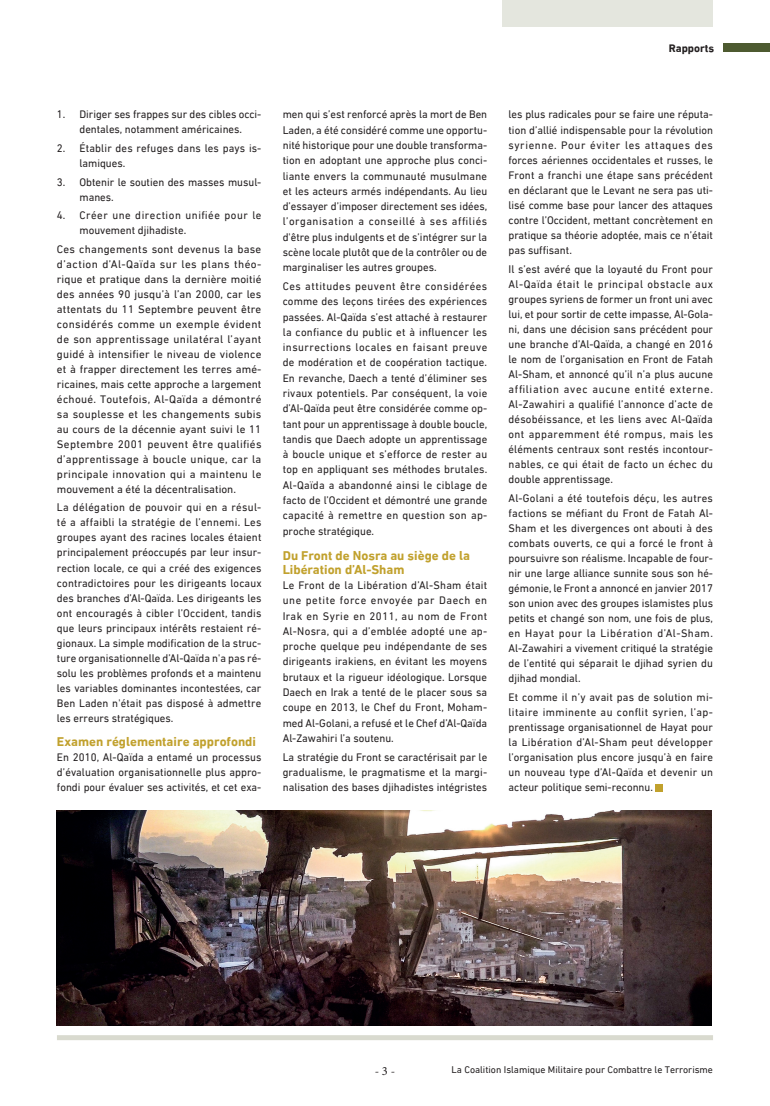
<style>
.page{position:relative;width:770px;height:1106px;background:#fff}
.page>*{position:absolute;margin:0;border:0;box-sizing:border-box;transform-origin:0 0}
.t1{font:700 13.12px/14.2px "DIN Next LT Arabic";color:#c1a12d}
.t2{font:12.5px "Minion Pro";color:#231f20}
.t3{font:11.25px/15px "DIN Next LT Arabic";color:#231f20;text-align:justify}
.t4{font:11.25px/15px "DIN Next LT Arabic";letter-spacing:.045em;color:#231f20}
.t5{font:700 11.25px "DIN Next LT Arabic";color:#231f20}
.t6{font:9.88px "DIN Next LT Arabic";color:#231f20}
</style>
<div class="page">
<div style="left:655px;top:784px;width:7px;height:7px;background:#c1a12d"></div>
<img style="left:57px;top:810px;width:654px;height:216px">
<div style="left:502px;top:0;width:210px;height:27px;background:#e4e6de"></div>
<div style="left:57px;top:1035px;width:655px;height:5px;background:#d9dacf"></div>
<div style="left:722px;top:43px;width:47px;height:9px;background:#4d5a30"></div>
<p class="t5" style="left:668px;top:41px;width:47px">Rapports</p>
<p class="t3" style="left:57px;top:107px;width:206px;text-align:center">1. Diriger ses frappes sur des cibles occi&shy;dentales, notamment américaines.</p>
<p class="t3" style="left:79px;top:141px;width:183px;text-indent:-23px">2. Établir des refuges dans les pays is&shy;lamiques.</p>
<p class="t3" style="left:79px;top:174px;width:183px;text-indent:-23px">3. Obtenir le soutien des masses musul&shy;manes.</p>
<p class="t4" style="left:79px;top:208px;width:183px;text-indent:-23px">4. Créer une direction unifiée pour le mouvement djihadiste.</p>
<p class="t3" style="left:57px;top:241px;width:206px">Ces changements sont devenus la base d’action d’Al-Qaïda sur les plans théo&shy;rique et pratique dans la dernière moitié des années 90 jusqu’à l’an 2000, car les attentats du 11 Septembre peuvent être considérés comme un exemple évident de son apprentissage unilatéral l’ayant guidé à intensifier le niveau de violence et à frapper directement les terres amé&shy;ricaines, mais cette approche a largement échoué. Toutefois, Al-Qaïda a démontré sa souplesse et les changements subis au cours de la décennie ayant suivi le 11<br>Septembre 2001 peuvent être qualifiés d’apprentissage à boucle unique, car la principale innovation qui a maintenu le mouvement a été la décentralisation.</p>
<p class="t3" style="left:57px;top:500px;width:206px">La délégation de pouvoir qui en a résul&shy;té a affaibli la stratégie de l’ennemi. Les groupes ayant des racines locales étaient principalement préoccupés par leur insur&shy;rection locale, ce qui a créé des exigences contradictoires pour les dirigeants locaux des branches d’Al-Qaïda. Les dirigeants les ont encouragés à cibler l’Occident, tandis que leurs principaux intérêts restaient ré&shy;gionaux. La simple modification de la struc&shy;ture organisationnelle d’Al-Qaïda n'a pas ré&shy;solu les problèmes profonds et a maintenu les variables dominantes incontestées, car Ben Laden n'était pas disposé à admettre les erreurs stratégiques.</p>
<p class="t1" style="left:57px;top:735px;width:200px">Examen réglementaire approfondi</p>
<p class="t3" style="left:57px;top:750px;width:206px">En 2010, Al-Qaïda a entamé un processus d’évaluation organisationnelle plus appro&shy;fondi pour évaluer ses activités, et cet exa-</p>
<p class="t3" style="left:282px;top:107px;width:206px">men qui s’est renforcé après la mort de Ben Laden, a été considéré comme une opportu&shy;nité historique pour une double transforma&shy;tion en adoptant une approche plus conci&shy;liante envers la communauté musulmane et les acteurs armés indépendants. Au lieu d’essayer d’imposer directement ses idées, l’organisation a conseillé à ses affiliés d'être plus indulgents et de s’intégrer sur la scène locale plutôt que de la contrôler ou de marginaliser les autres groupes.</p>
<p class="t3" style="left:282px;top:279px;width:206px">Ces attitudes peuvent être considérées comme des leçons tirées des expériences passées. Al-Qaïda s’est attaché à restaurer la confiance du public et à influencer les insurrections locales en faisant preuve de modération et de coopération tactique.<br>En revanche, Daech a tenté d’éliminer ses rivaux potentiels. Par conséquent, la voie d’Al-Qaïda peut être considérée comme op&shy;tant pour un apprentissage à double boucle, tandis que Daech adopte un apprentissage à boucle unique et s’efforce de rester au top en appliquant ses méthodes brutales.<br>Al-Qaïda a abandonné ainsi le ciblage de facto de l’Occident et démontré une grande capacité à remettre en question son ap&shy;proche stratégique.</p>
<p class="t1" style="left:282px;top:548px;width:189px">Du Front de Nosra au siège de la<br>Libération d’Al-Sham</p>
<p class="t3" style="left:282px;top:578px;width:206px">Le Front de la Libération d’Al-Sham était une petite force envoyée par Daech en Irak en Syrie en 2011, au nom de Front Al-Nosra, qui a d’emblée adopté une ap&shy;proche quelque peu indépendante de ses dirigeants irakiens, en évitant les moyens brutaux et la rigueur idéologique. Lorsque Daech en Irak a tenté de le placer sous sa coupe en 2013, le Chef du Front, Moham&shy;med Al-Golani, a refusé et le Chef d’Al-Qaïda Al-Zawahiri l’a soutenu.</p>
<p class="t3" style="left:282px;top:749px;width:206px">La stratégie du Front se caractérisait par le gradualisme, le pragmatisme et la margi&shy;nalisation des bases djihadistes intégristes</p>
<p class="t3" style="left:508px;top:107px;width:206px">les plus radicales pour se faire une réputa&shy;tion d’allié indispensable pour la révolution syrienne. Pour éviter les attaques des forces aériennes occidentales et russes, le Front a franchi une étape sans précédent en déclarant que le Levant ne sera pas uti&shy;lisé comme base pour lancer des attaques contre l’Occident, mettant concrètement en pratique sa théorie adoptée, mais ce n’était pas suffisant.</p>
<p class="t3" style="left:508px;top:261px;width:206px">Il s’est avéré que la loyauté du Front pour Al-Qaïda était le principal obstacle aux groupes syriens de former un front uni avec lui, et pour sortir de cette impasse, Al-Gola&shy;ni, dans une décision sans précédent pour une branche d’Al-Qaïda, a changé en 2016 le nom de l’organisation en Front de Fatah Al-Sham, et annoncé qu’il n’a plus aucune affiliation avec aucune entité externe.<br>Al-Zawahiri a qualifié l’annonce d’acte de désobéissance, et les liens avec Al-Qaïda ont apparemment été rompus, mais les éléments centraux sont restés incontour&shy;nables, ce qui était de facto un échec du double apprentissage.</p>
<p class="t3" style="left:508px;top:490px;width:206px">Al-Golani a été toutefois déçu, les autres factions se méfiant du Front de Fatah Al-Sham et les divergences ont abouti à des combats ouverts, ce qui a forcé le front à poursuivre son réalisme. Incapable de four&shy;nir une large alliance sunnite sous son hé&shy;gémonie, le Front a annoncé en janvier 2017 son union avec des groupes islamistes plus petits et changé son nom, une fois de plus, en Hayat pour la Libération d’Al-Sham.<br>Al-Zawahiri a vivement critiqué la stratégie de l’entité qui séparait le djihad syrien du djihad mondial.</p>
<p class="t3" style="left:508px;top:690px;width:206px">Et comme il n’y avait pas de solution mi&shy;litaire imminente au conflit syrien, l’ap&shy;prentissage organisationnel de Hayat pour la Libération d’Al-Sham peut développer l’organisation plus encore jusqu’à en faire un nouveau type d’Al-Qaïda et devenir un acteur politique semi-reconnu.</p>
<p class="t2" style="left:374px;top:1063px;width:22px">-3 -</p>
<p class="t6" style="left:451px;top:1064px;width:263px">La Coalition Islamique Militaire pour Combattre le Terrorisme</p>
</div>
